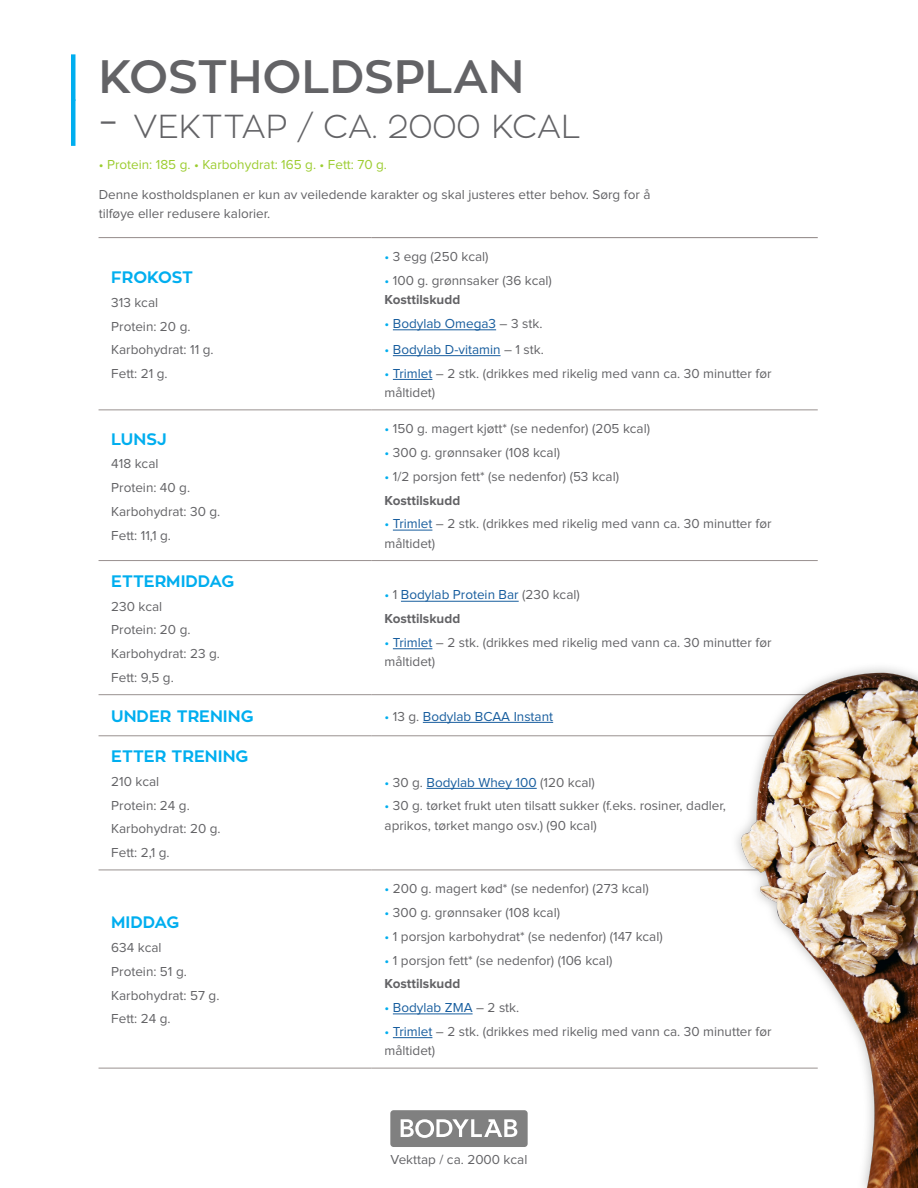
<style>
.page{position:relative;width:918px;height:1188px;background:#fff}
.page>*{position:absolute;margin:0;border:0;box-sizing:border-box;transform-origin:0 0}
.RUBRIK{font:600 46.5px "Zona Pro";color:#636366}
.RUBRIK-2{font:300 33px "Zona Pro";color:#636366}
.Tabel___måltid{font:700 16.5px "Zona Pro";color:#00aeef}
.Tabel___kostplan_ind{font:700 16.5px "Zona Pro";color:#00aeef}
.Tabel___kostplan_ind-2{font:13.5px/19.5px "Proxima Nova";color:#636366}
.Tabel___kostplan_ind-3{font:13.5px "Proxima Nova";color:#175d9e}
.TXT{font:13.5px/19.5px "Proxima Nova";color:#636366}
.TXT-2{font:13.5px "Proxima Nova";color:#9ccc30}
.Tabel___kostplan_ind-4{font:700 13.5px "Proxima Nova";color:#636366}
.s1{font-size:46.5px}
.s2{color:#00aeef}
.s3{font-weight:700}
.s4{color:#636366}
.s5{color:#175d9e}
</style>
<div class="page">
<svg style="left:390px;top:1110px;width:138px;height:37px;background:#989898"></svg>
<hr style="left:99px;top:560px;width:273px;height:1px;background:#999190">
<hr style="left:372px;top:560px;width:446px;height:1px;background:#999190">
<hr style="left:99px;top:694px;width:273px;height:1px;background:#999190">
<hr style="left:372px;top:694px;width:446px;height:1px;background:#999190">
<hr style="left:99px;top:735px;width:273px;height:1px;background:#999190">
<hr style="left:372px;top:735px;width:446px;height:1px;background:#999190">
<hr style="left:99px;top:870px;width:273px;height:1px;background:#999190">
<hr style="left:372px;top:870px;width:446px;height:1px;background:#999190">
<hr style="left:372px;top:237px;width:446px;height:1px;background:#999190">
<hr style="left:372px;top:409px;width:446px;height:1px;background:#999190">
<hr style="left:99px;top:237px;width:273px;height:1px;background:#999190">
<hr style="left:99px;top:409px;width:273px;height:1px;background:#999190">
<hr style="left:99px;top:1068px;width:273px;height:1px;background:#999190">
<hr style="left:372px;top:1068px;width:446px;height:1px;background:#999190">
<hr style="left:393px;top:330px;width:103px;height:1px;background:#175d9e">
<hr style="left:393px;top:355px;width:108px;height:1px;background:#175d9e">
<hr style="left:393px;top:379px;width:39px;height:1px;background:#175d9e">
<hr style="left:393px;top:530px;width:39px;height:1px;background:#175d9e">
<hr style="left:401px;top:601px;width:118px;height:1px;background:#175d9e">
<hr style="left:393px;top:648px;width:39px;height:1px;background:#175d9e">
<hr style="left:423px;top:722px;width:130px;height:1px;background:#175d9e">
<hr style="left:427px;top:788px;width:110px;height:1px;background:#175d9e">
<hr style="left:393px;top:1014px;width:80px;height:1px;background:#175d9e">
<hr style="left:393px;top:1037px;width:39px;height:1px;background:#175d9e">
<hr style="left:71px;top:54px;width:4px;height:47px;background:#00aeef">
<hr style="left:71px;top:99px;width:4px;height:47px;background:#00aeef">
<img style="left:572px;top:667px;width:346px;height:521px">
<p class="RUBRIK" style="left:99px;top:46px;width:427px">KOSTHOLDSPLAN</p>
<p class="RUBRIK-2" style="left:99px;top:105px;width:484px"><span class="s1">-</span> VEKTTAP / CA. 2000 KCAL</p>
<p class="TXT-2" style="left:99px;top:159px;width:290px">• Protein: 185 g. • Karbohydrat: 165 g. • Fett: 70 g.</p>
<p class="TXT" style="left:99px;top:185px;width:553px">Denne kostholdsplanen er kun av veiledende karakter og skal justeres etter behov. Sørg for å tilføye eller redusere kalorier.</p>
<p class="Tabel___måltid" style="left:111px;top:266px;width:83px">FROKOST</p>
<p class="Tabel___kostplan_ind-2" style="left:111px;top:293px;width:48px">313 kcal</p>
<p class="Tabel___kostplan_ind-2" style="left:111px;top:317px;width:81px">Protein: 20 g.</p>
<p class="Tabel___kostplan_ind-2" style="left:111px;top:341px;width:104px">Karbohydrat: 11 g.</p>
<p class="Tabel___kostplan_ind-2" style="left:111px;top:364px;width:58px">Fett: 21 g.</p>
<p class="Tabel___måltid" style="left:111px;top:428px;width:57px">LUNSJ</p>
<p class="Tabel___kostplan_ind-2" style="left:111px;top:455px;width:49px">418 kcal</p>
<p class="Tabel___kostplan_ind-2" style="left:111px;top:478px;width:80px">Protein: 40 g.</p>
<p class="Tabel___kostplan_ind-2" style="left:111px;top:502px;width:111px">Karbohydrat: 30 g.</p>
<p class="Tabel___kostplan_ind-2" style="left:111px;top:526px;width:61px">Fett: 11,1 g.</p>
<p class="Tabel___måltid" style="left:111px;top:570px;width:125px">ETTERMIDDAG</p>
<p class="Tabel___kostplan_ind-2" style="left:111px;top:597px;width:52px">230 kcal</p>
<p class="Tabel___kostplan_ind-2" style="left:111px;top:621px;width:81px">Protein: 20 g.</p>
<p class="Tabel___kostplan_ind-2" style="left:111px;top:645px;width:110px">Karbohydrat: 23 g.</p>
<p class="Tabel___kostplan_ind-2" style="left:111px;top:668px;width:64px">Fett: 9,5 g.</p>
<p class="Tabel___kostplan_ind-2" style="left:385px;top:247px;width:106px"><span class="s2">•</span> 3 egg (250 kcal)</p>
<p class="Tabel___kostplan_ind-2" style="left:385px;top:271px;width:169px"><span class="s2">•</span> 100 g. grønnsaker (36 kcal)<br><span class="s3">Kosttilskudd</span></p>
<p class="Tabel___kostplan_ind-3" style="left:385px;top:317px;width:159px"><span class="s2">•</span> Bodylab Omega3 <span class="s4">– 3 stk.</span></p>
<p class="Tabel___kostplan_ind-3" style="left:385px;top:343px;width:161px"><span class="s2">•</span> Bodylab D-vitamin <span class="s4">– 1 stk.</span></p>
<p class="Tabel___kostplan_ind-2" style="left:385px;top:364px;width:388px"><span class="s2">•</span> <span class="s5">Trimlet</span> – 2 stk. (drikkes med rikelig med vann ca. 30 minutter før måltidet)</p>
<p class="Tabel___kostplan_ind-2" style="left:385px;top:420px;width:267px"><span class="s2">•</span> 150 g. magert kjøtt* (se nedenfor) (205 kcal)</p>
<p class="Tabel___kostplan_ind-2" style="left:385px;top:443px;width:177px"><span class="s2">•</span> 300 g. grønnsaker (108 kcal)</p>
<p class="Tabel___kostplan_ind-2" style="left:385px;top:467px;width:236px"><span class="s2">•</span> 1/2 porsjon fett* (se nedenfor) (53 kcal)</p>
<p class="Tabel___kostplan_ind-4" style="left:385px;top:494px;width:77px">Kosttilskudd</p>
<p class="Tabel___kostplan_ind-2" style="left:385px;top:515px;width:388px"><span class="s2">•</span> <span class="s5">Trimlet</span> – 2 stk. (drikkes med rikelig med vann ca. 30 minutter før måltidet)</p>
<p class="Tabel___kostplan_ind-3" style="left:385px;top:589px;width:197px"><span class="s2">•</span> <span class="s4">1</span> Bodylab Protein Bar <span class="s4">(230 kcal)</span></p>
<p class="Tabel___kostplan_ind-4" style="left:385px;top:613px;width:77px">Kosttilskudd</p>
<p class="Tabel___kostplan_ind-2" style="left:385px;top:633px;width:388px"><span class="s2">•</span> <span class="s5">Trimlet</span> – 2 stk. (drikkes med rikelig med vann ca. 30 minutter før måltidet)</p>
<p class="Tabel___måltid" style="left:111px;top:705px;width:144px">UNDER TRENING</p>
<p class="Tabel___kostplan_ind-3" style="left:385px;top:710px;width:170px"><span class="s2">•</span> <span class="s4">13 g.</span> Bodylab BCAA Instant</p>
<p class="Tabel___måltid" style="left:111px;top:746px;width:139px">ETTER TRENING</p>
<p class="Tabel___kostplan_ind-2" style="left:111px;top:772px;width:50px">210 kcal</p>
<p class="Tabel___kostplan_ind-2" style="left:111px;top:796px;width:80px">Protein: 24 g.</p>
<p class="Tabel___kostplan_ind-2" style="left:111px;top:820px;width:111px">Karbohydrat: 20 g.</p>
<p class="Tabel___kostplan_ind-2" style="left:111px;top:844px;width:60px">Fett: 2,1 g.</p>
<p class="Tabel___kostplan_ind-3" style="left:385px;top:776px;width:212px"><span class="s2">•</span> <span class="s4">30 g.</span> Bodylab Whey 100 <span class="s4">(120 kcal)</span></p>
<p class="Tabel___kostplan_ind-2" style="left:385px;top:797px;width:343px"><span class="s2">•</span> 30 g. tørket frukt uten tilsatt sukker (f.eks. rosiner, dadler, aprikos, tørket mango osv.) (90 kcal)</p>
<p class="Tabel___kostplan_ind" style="left:111px;top:912px;width:69px">MIDDAG</p>
<p class="Tabel___kostplan_ind-2" style="left:111px;top:938px;width:52px">634 kcal</p>
<p class="Tabel___kostplan_ind-2" style="left:111px;top:962px;width:77px">Protein: 51 g.</p>
<p class="Tabel___kostplan_ind-2" style="left:111px;top:986px;width:110px">Karbohydrat: 57 g.</p>
<p class="Tabel___kostplan_ind-2" style="left:111px;top:1010px;width:61px">Fett: 24 g.</p>
<p class="Tabel___kostplan_ind-2" style="left:385px;top:880px;width:266px"><span class="s2">•</span> 200 g. magert kød* (se nedenfor) (273 kcal)</p>
<p class="Tabel___kostplan_ind-2" style="left:385px;top:903px;width:177px"><span class="s2">•</span> 300 g. grønnsaker (108 kcal)</p>
<p class="Tabel___kostplan_ind-2" style="left:385px;top:927px;width:280px"><span class="s2">•</span> 1 porsjon karbohydrat* (se nedenfor) (147 kcal)</p>
<p class="Tabel___kostplan_ind-2" style="left:385px;top:951px;width:229px"><span class="s2">•</span> 1 porsjon fett* (se nedenfor) (106 kcal)</p>
<p class="Tabel___kostplan_ind-4" style="left:385px;top:978px;width:77px">Kosttilskudd</p>
<p class="Tabel___kostplan_ind-3" style="left:385px;top:1001px;width:136px"><span class="s2">•</span> Bodylab ZMA <span class="s4">– 2 stk.</span></p>
<p class="Tabel___kostplan_ind-2" style="left:385px;top:1022px;width:388px"><span class="s2">•</span> <span class="s5">Trimlet</span> – 2 stk. (drikkes med rikelig med vann ca. 30 minutter før måltidet)</p>
<p class="TXT" style="left:391px;top:1150px;width:138px">Vekttap / ca. 2000 kcal</p>
</div>
